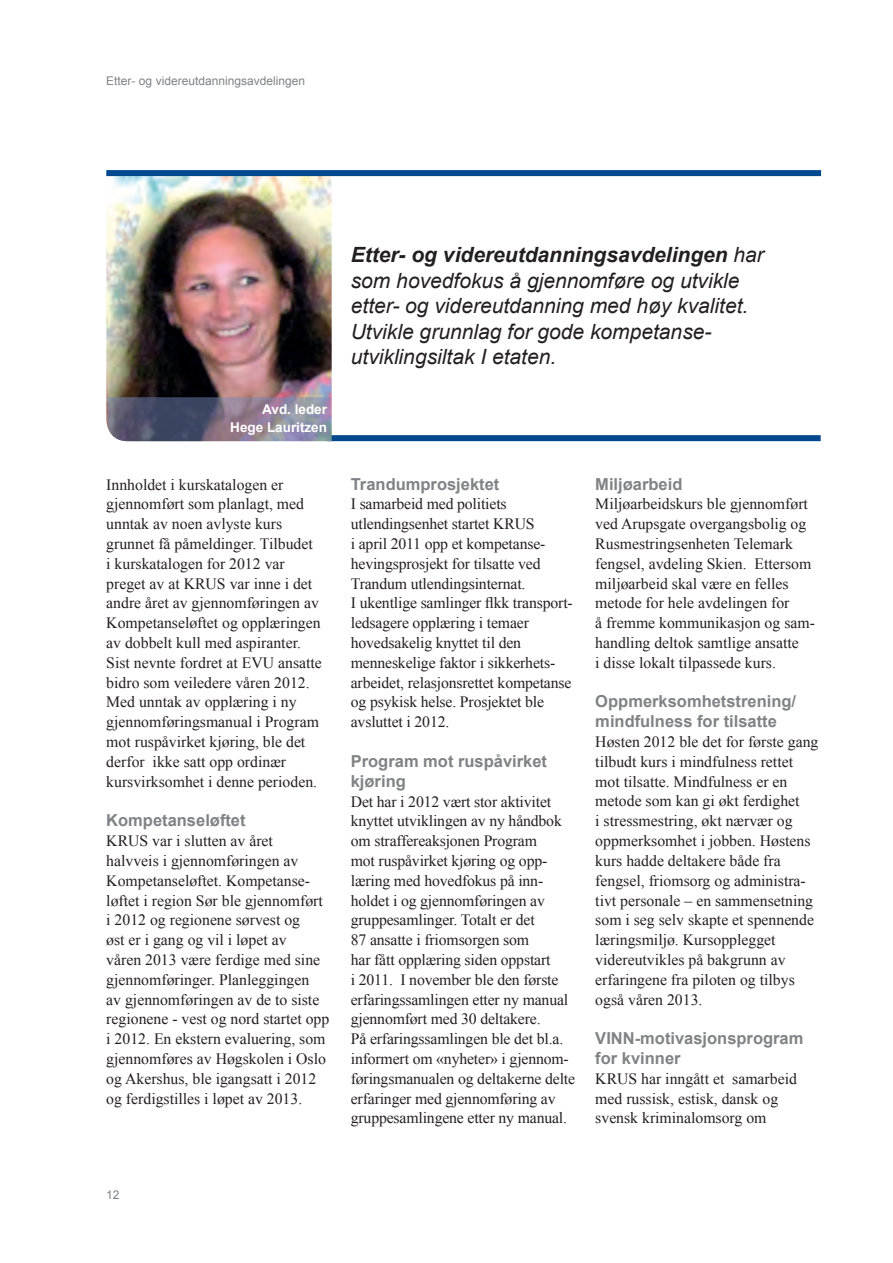
<style>
.page{position:relative;width:893px;height:1263px;background:#fff}
.page>*{position:absolute;margin:0;border:0;box-sizing:border-box;transform-origin:0 0}
.t1{font:italic 21px/25.5px "Arial";color:#231f20}
.t2{font:700 16.5px/19.8px "Arial";color:#808285}
.t3{font:15.75px/19.8px "Times New Roman";color:#231f20}
.t4{font:700 13.5px/18px "Arial";color:#fff;text-align:right}
.t5{font:12px "Arial";color:#808285}
.s1{font-weight:700}
</style>
<div class="page">
<div style="left:327px;top:435px;width:494px;height:6px;background:#01488f"></div>
<img style="left:106px;top:176px;width:226px;height:265px">
<svg style="left:107px;top:397px;width:224px;height:44px;background:#716d83"></svg>
<div style="left:106px;top:170px;width:715px;height:6px;background:#01488f"></div>
<p class="t5" style="left:106px;top:73px;width:200px">Etter- og videreutdanningsavdelingen</p>
<p class="t4" style="left:230px;top:400px;width:98px">Avd. leder<br>Hege Lauritzen</p>
<p class="t3" style="left:106px;top:474px;width:217px">Innholdet i kurskatalogen er gjennomført som planlagt, med unntak av noen avlyste kurs grunnet få påmeldinger. Tilbudet<br>i kurskatalogen for 2012 var preget av at KRUS var inne i det andre året av gjennomføringen av<br>Kompetanseløftet og opplæringen av dobbelt kull med aspiranter.<br>Sist nevnte fordret at EVU ansatte bidro som veiledere våren 2012.<br>Med unntak av opplæring i ny gjennomføringsmanual i Program mot ruspåvirket kjøring, ble det derfor ikke satt opp ordinær kursvirksomhet i denne perioden.</p>
<p class="t2" style="left:106px;top:811px;width:141px">Kompetanseløftet</p>
<p class="t3" style="left:106px;top:831px;width:225px">KRUS var i slutten av året halvveis i gjennomføringen av<br>Kompetanseløftet. Kompetanse&shy;løftet i region Sør ble gjennomført i 2012 og regionene sørvest og<br>øst er i gang og vil i løpet av<br>våren 2013 være ferdige med sine gjennomføringer. Planleggingen<br>av gjennomføringen av de to siste regionene - vest og nord startet opp i 2012. En ekstern evaluering, som gjennomføres av Høgskolen i Oslo og Akershus, ble igangsatt i 2012 og ferdigstilles i løpet av 2013.</p>
<h1 class="t1" style="left:351px;top:242px;width:415px"><span class="s1">Etter- og videreutdanningsavdelingen</span> har som hovedfokus å gjennomføre og utvikle etter- og videreutdanning med høy kvalitet.<br>Utvikle grunnlag for gode kompetanse&shy;utviklingsiltak I etaten.</h1>
<p class="t2" style="left:351px;top:474px;width:150px">Trandumprosjektet</p>
<p class="t3" style="left:351px;top:494px;width:222px">I samarbeid med politiets utlendingsenhet startet KRUS<br>i april 2011 opp et kompetanse&shy;hevingsprosjekt for tilsatte ved<br>Trandum utlendingsinternat.<br>I ukentlige samlinger fikk transport&shy;ledsagere opplæring i temaer hovedsakelig knyttet til den menneskelige faktor i sikkerhets&shy;arbeidet, relasjonsrettet kompetanse og psykisk helse. Prosjektet ble avsluttet i 2012.</p>
<p class="t2" style="left:351px;top:752px;width:198px">Program mot ruspåvirket kjøring</p>
<p class="t3" style="left:351px;top:791px;width:226px">Det har i 2012 vært stor aktivitet knyttet utviklingen av ny håndbok om straffereaksjonen Program<br>mot ruspåvirket kjøring og opp&shy;læring med hovedfokus på inn&shy;holdet i og gjennomføringen av gruppesamlinger. Totalt er det<br>87 ansatte i friomsorgen som<br>har fått opplæring siden oppstart<br>i 2011. I november ble den første erfaringssamlingen etter ny manual gjennomført med 30 deltakere.<br>På erfaringssamlingen ble det bl.a. informert om «nyheter» i gjennom&shy;føringsmanualen og deltakerne delte erfaringer med gjennomføring av gruppesamlingene etter ny manual.</p>
<p class="t2" style="left:595px;top:474px;width:89px">Miljøarbeid</p>
<p class="t3" style="left:595px;top:494px;width:221px">Miljøarbeidskurs ble gjennomført ved Arupsgate overgangsbolig og<br>Rusmestringsenheten Telemark fengsel, avdeling Skien. Ettersom miljøarbeid skal være en felles metode for hele avdelingen for<br>å fremme kommunikasjon og sam&shy;handling deltok samtlige ansatte<br>i disse lokalt tilpassede kurs.</p>
<p class="t2" style="left:595px;top:692px;width:202px">Oppmerksomhetstrening/ mindfulness for tilsatte</p>
<p class="t3" style="left:595px;top:732px;width:225px">Høsten 2012 ble det for første gang tilbudt kurs i mindfulness rettet mot tilsatte. Mindfulness er en metode som kan gi økt ferdighet<br>i stressmestring, økt nærvær og oppmerksomhet i jobben. Høstens kurs hadde deltakere både fra fengsel, friomsorg og administra&shy;tivt personale – en sammensetning som i seg selv skapte et spennende læringsmiljø. Kursopplegget videreutvikles på bakgrunn av erfaringene fra piloten og tilbys også våren 2013.</p>
<p class="t2" style="left:595px;top:1029px;width:210px">VINN-motivasjonsprogram for kvinner</p>
<p class="t3" style="left:595px;top:1068px;width:203px">KRUS har inngått et samarbeid med russisk, estisk, dansk og svensk kriminalomsorg om</p>
<p class="t5" style="left:106px;top:1187px;width:15px">12</p>
</div>
